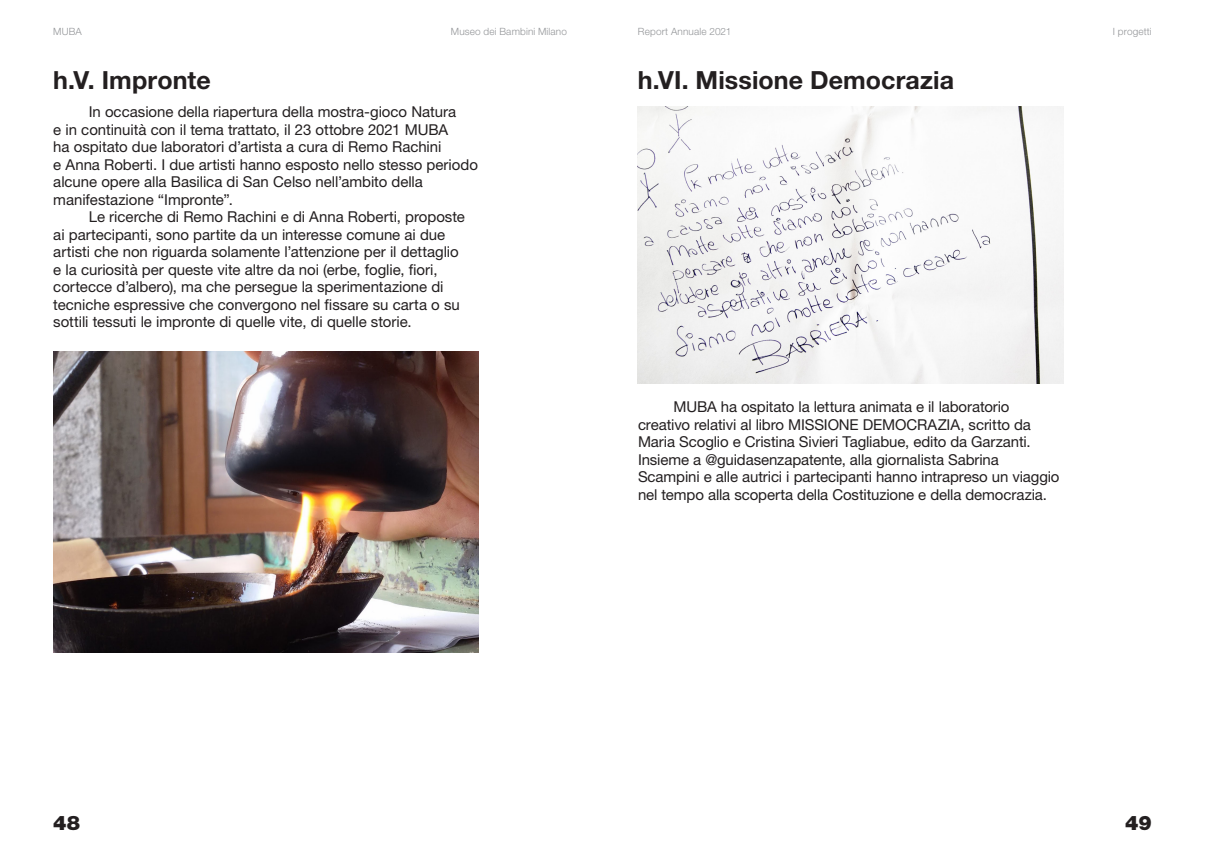
<style>
.page{position:relative;width:1205px;height:851px;background:#fff}
.page>*{position:absolute;margin:0;border:0;box-sizing:border-box;transform-origin:0 0}
.Titolo_3{font:700 25px "Helvetica Neue LT Pro";letter-spacing:.005em;color:#231f20}
.t1{font:900 20px "Helvetica Neue LT Pro";color:#231f20}
.Testo_HN_12_14{font:15px/17.5px "Helvetica Neue LT Pro";letter-spacing:-.005em;color:#231f20}
.t2{font:300 10px "Helvetica Neue LT Pro";letter-spacing:.015em;color:#939598}
</style>
<div class="page">
<img style="left:53px;top:351px;width:425px;height:301px">
<img style="left:638px;top:106px;width:425px;height:277px">
<p class="t2" style="left:53px;top:26px;width:30px">MUBA</p>
<p class="t2" style="left:451px;top:26px;width:118px">Museo dei Bambini Milano</p>
<p class="Titolo_3" style="left:53px;top:64px;width:159px">h.V. Impronte</p>
<p class="Testo_HN_12_14" style="left:53px;top:103px;width:426px;text-indent:35px">In occasione della riapertura della mostra-gioco Natura<br>e in continuità con il tema trattato, il 23 ottobre 2021 MUBA<br>ha ospitato due laboratori d’artista a cura di Remo Rachini<br>e Anna Roberti. I due artisti hanno esposto nello stesso periodo alcune opere alla Basilica di San Celso nell’ambito della manifestazione “Impronte”.</p>
<p class="Testo_HN_12_14" style="left:53px;top:208px;width:413px;text-indent:35px">Le ricerche di Remo Rachini e di Anna Roberti, proposte ai partecipanti, sono partite da un interesse comune ai due artisti che non riguarda solamente l’attenzione per il dettaglio e la curiosità per queste vite altre da noi (erbe, foglie, fiori, cortecce d’albero), ma che persegue la sperimentazione di tecniche espressive che convergono nel fissare su carta o su sottili tessuti le impronte di quelle vite, di quelle storie.</p>
<p class="t2" style="left:638px;top:26px;width:95px">Report Annuale 2021</p>
<p class="t2" style="left:1113px;top:26px;width:40px">I progetti</p>
<p class="Titolo_3" style="left:638px;top:64px;width:318px">h.VI. Missione Democrazia</p>
<p class="Testo_HN_12_14" style="left:638px;top:397px;width:423px;text-indent:35px">MUBA ha ospitato la lettura animata e il laboratorio creativo relativi al libro MISSIONE DEMOCRAZIA, scritto da Maria Scoglio e Cristina Sivieri Tagliabue, edito da Garzanti.<br>Insieme a @guidasenzapatente, alla giornalista Sabrina Scampini e alle autrici i partecipanti hanno intrapreso un viaggio nel tempo alla scoperta della Costituzione e della democrazia.</p>
<h2 class="t1" style="left:53px;top:810px;width:28px">48</h2>
<p class="t1" style="left:1125px;top:810px;width:28px">49</p>
</div>
